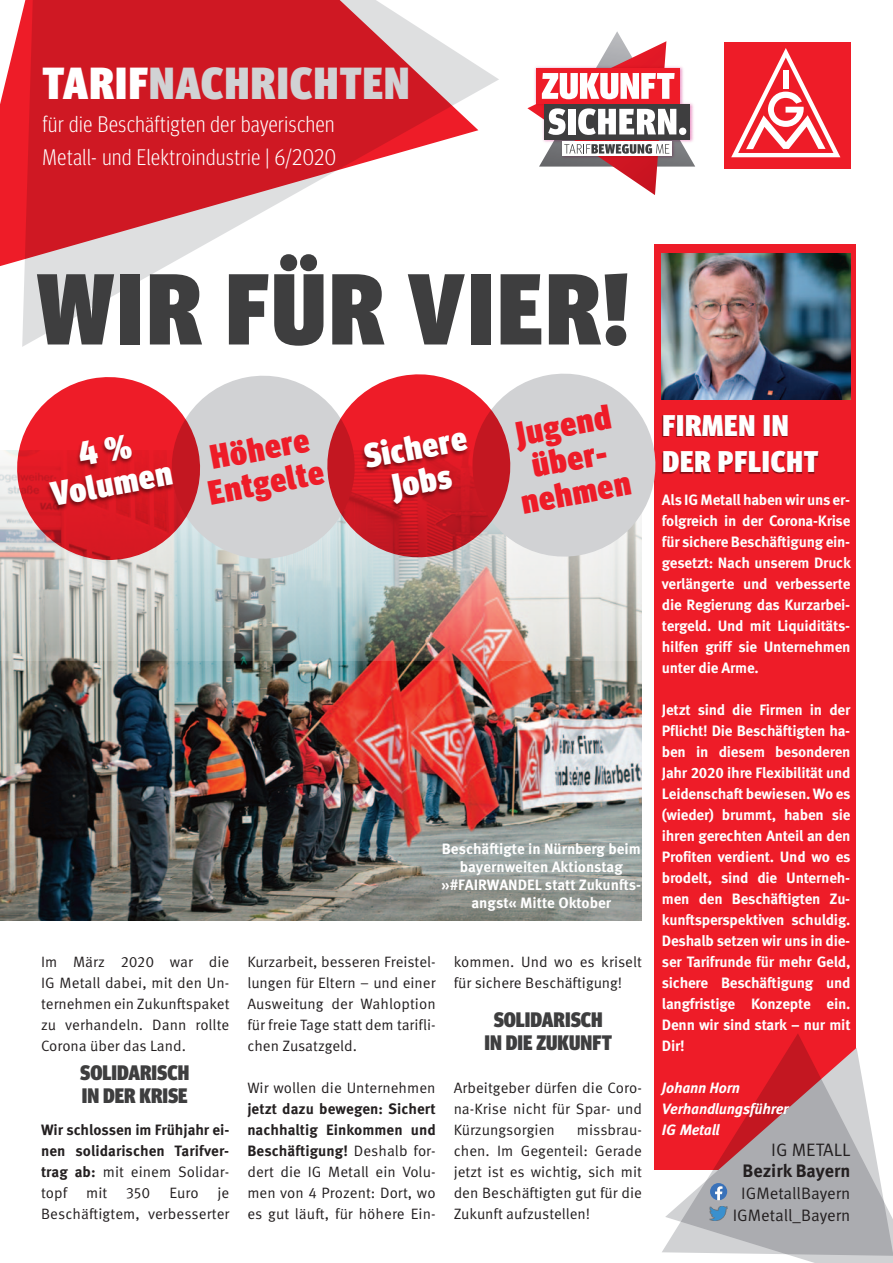
<style>
.page{position:relative;width:893px;height:1263px;background:#fff}
.page>*{position:absolute;margin:0;border:0;box-sizing:border-box;transform-origin:0 0}
.t1{font:900 condensed 100.8px "Meta Head IGM";letter-spacing:.03em;color:#3e3e3f}
.t2{font:900 condensed 45px "Meta Head IGM";letter-spacing:.03em;color:#d1d2d4}
.t3{font:900 condensed 34.2px/34.2px "Meta Head IGM";color:#ee1c28;text-align:center}
.t4{font:900 condensed 34.2px/34.2px "Meta Head IGM";color:#fff;text-align:center}
.t5{font:900 condensed 30px/36px "Meta Head IGM";letter-spacing:.03em;color:#fff}
.t6{font:300 condensed 22.5px/33.2px "Meta Head IGM";letter-spacing:.03em;color:#fff}
.t7{font:900 condensed 21px/22.5px "Meta Head IGM";color:#3e3e3f}
.t8{font:700 18px "Meta IGM";color:#231f20}
.t9{font:18px "Meta IGM";color:#231f20}
.t10{font:16.65px "Meta IGM";color:#231f20}
.t11{font:700 15px/21px "Meta IGM";letter-spacing:-.015em;color:#fff;text-align:justify}
.t12{font:15px/21px "Meta IGM";color:#231f20;text-align:justify}
.t13{font:700 15px/21px "Meta IGM";color:#231f20;text-align:justify}
.t14{font:italic 700 15px "Meta IGM";letter-spacing:-.015em;color:#fff}
.s1{color:#fff}
.s2{font-weight:700}
.s3{font-weight:400}
</style>
<div class="page">
<img style="left:0;top:661px;width:642px;height:260px">
<img style="left:0;top:568px;width:642px;height:93px">
<div style="left:654px;top:244px;width:201px;height:925px;background:#ee1c28"></div>
<svg style="left:22px;top:66px;width:477px;height:271px"></svg>
<svg style="left:793px;top:1256px;width:100px;height:7px"></svg>
<svg style="left:662px;top:1033px;width:231px;height:223px"></svg>
<img style="left:663px;top:415px;width:156px;height:59px">
<svg style="left:0;top:0;width:478px;height:278px;fill:#cf1823"></svg>
<div style="left:724px;top:42px;width:126px;height:127px;background:#ee1c28"></div>
<svg style="left:731px;top:48px;width:109px;height:109px"></svg>
<svg style="left:527px;top:31px;width:168px;height:164px"></svg>
<img style="left:662px;top:254px;width:189px;height:146px">
<img style="left:710px;top:1207px;width:17px;height:14px">
<svg style="left:710px;top:1183px;width:17px;height:17px"></svg>
<img style="left:285px;top:335px;width:267px;height:267px">
<svg style="left:242px;top:366px;width:421px;height:202px;background:#d59a9f"></svg>
<img style="left:0;top:337px;width:242px;height:267px">
<p class="t2" style="left:43px;top:67px;width:369px"><span class="s1">TARIF</span>NACHRICHTEN</p>
<p class="t6" style="left:43px;top:110px;width:295px">für die Beschäftigten der bayerischen<br>Metall- und Elektroindustrie | 6/2020</p>
<p class="t1" style="left:37px;top:272px;width:592px">WIR FÜR VIER!</p>
<p class="t3" style="left:506px;top:422px;width:112px;rotate:-11deg">Jugend über&shy;nehmen</p>
<p class="t5" style="left:662px;top:410px;width:157px">FIRMEN IN<br>DER PFLICHT</p>
<p class="t4" style="left:362px;top:443px;width:105px;rotate:-11deg">Sichere<br>Jobs</p>
<p class="t4" style="left:42px;top:448px;width:124px;rotate:-11deg">4 %<br>Volumen</p>
<p class="t3" style="left:200px;top:446px;width:118px;text-align:left;rotate:-11deg">Höhere<br>Entgelte</p>
<p class="t11" style="left:662px;top:490px;width:191px">Als IG Metall haben wir uns er&shy;folgreich in der Corona-Krise für sichere Beschäftigung ein&shy;gesetzt: Nach unserem Druck verlängerte und verbesserte die Regierung das Kurzarbei&shy;tergeld. Und mit Liquiditäts&shy;hilfen griff sie Unternehmen unter die Arme.</p>
<p class="t11" style="left:662px;top:700px;width:190px">Jetzt sind die Firmen in der Pflicht! Die Beschäftigten ha&shy;ben in diesem besonderen Jahr 2020 ihre Flexibilität und Leidenschaft bewiesen. Wo es (wieder) brummt, haben sie ihren gerechten Anteil an den Profiten verdient. Und wo es brodelt, sind die Unterneh&shy;men den Beschäftigten Zu&shy;kunftsperspektiven schuldig.<br>Deshalb setzen wir uns in die&shy;ser Tarifrunde für mehr Geld, sichere Beschäftigung und langfristige Konzepte ein.<br>Denn wir sind stark – nur mit Dir!</p>
<p class="t14" style="left:662px;top:1081px;width:80px">Johann Horn</p>
<p class="t14" style="left:662px;top:1102px;width:128px">Verhandlungsführer</p>
<p class="t14" style="left:662px;top:1123px;width:59px">IG Metall</p>
<p class="t11" style="left:441px;top:841px;width:201px;line-height:18px;text-align:center">Beschäftigte in Nürnberg beim bayernweiten Aktionstag »#FAIRWANDEL statt Zukunfts&shy;angst« Mitte Oktober</p>
<p class="t12" style="left:247px;top:952px;width:190px">Kurzarbeit, besseren Freistel&shy;lungen für Eltern – und einer Ausweitung der Wahloption für freie Tage statt dem tarifli&shy;chen Zusatzgeld.</p>
<p class="t12" style="left:247px;top:1078px;width:190px">Wir wollen die Unternehmen <span class="s2">jetzt dazu bewegen: Sichert nachhaltig Einkommen und Beschäftigung!</span> Deshalb for&shy;dert die IG Metall ein Volu&shy;men von 4 Prozent: Dort, wo es gut läuft, für höhere Ein-</p>
<p class="t12" style="left:454px;top:952px;width:190px">kommen. Und wo es kriselt für sichere Beschäftigung!</p>
<p class="t12" style="left:41px;top:952px;width:190px">Im März 2020 war die IG Metall dabei, mit den Un&shy;ternehmen ein Zukunftspaket zu verhandeln. Dann rollte Corona über das Land.</p>
<p class="t7" style="left:485px;top:1010px;width:129px;text-align:center">SOLIDARISCH<br>IN DIE ZUKUNFT</p>
<p class="t7" style="left:80px;top:1063px;width:110px">SOLIDARISCH<br>IN DER KRISE</p>
<p class="t12" style="left:454px;top:1078px;width:190px">Arbeitgeber dürfen die Coro&shy;na-Krise nicht für Spar- und Kürzungsorgien</p>
<p class="t13" style="left:41px;top:1120px;width:190px">Wir schlossen im Frühjahr ei&shy;nen solidarischen Tarifver&shy;trag ab: <span class="s3">mit einem Solidar&shy;topf</span></p>
<p class="t12" style="left:454px;top:1120px;width:190px;text-indent:123px">missbrau&shy;chen. Im Gegenteil: Gerade jetzt ist es wichtig, sich mit den Beschäftigten gut für die Zukunft aufzustellen!</p>
<p class="t9" style="left:771px;top:1142px;width:81px">IG METALL</p>
<p class="t8" style="left:742px;top:1163px;width:109px">Bezirk Bayern</p>
<p class="t12" style="left:41px;top:1183px;width:190px;text-align:right">je<br>Beschäftigtem, verbesserter</p>
<p class="t12" style="left:86px;top:1183px;width:23px">mit</p>
<p class="t12" style="left:126px;top:1183px;width:26px">350</p>
<p class="t12" style="left:169px;top:1183px;width:31px">Euro</p>
<p class="t10" style="left:741px;top:1187px;width:111px">IGMetallBayern</p>
<p class="t10" style="left:733px;top:1209px;width:119px">IGMetall_Bayern</p>
</div>
